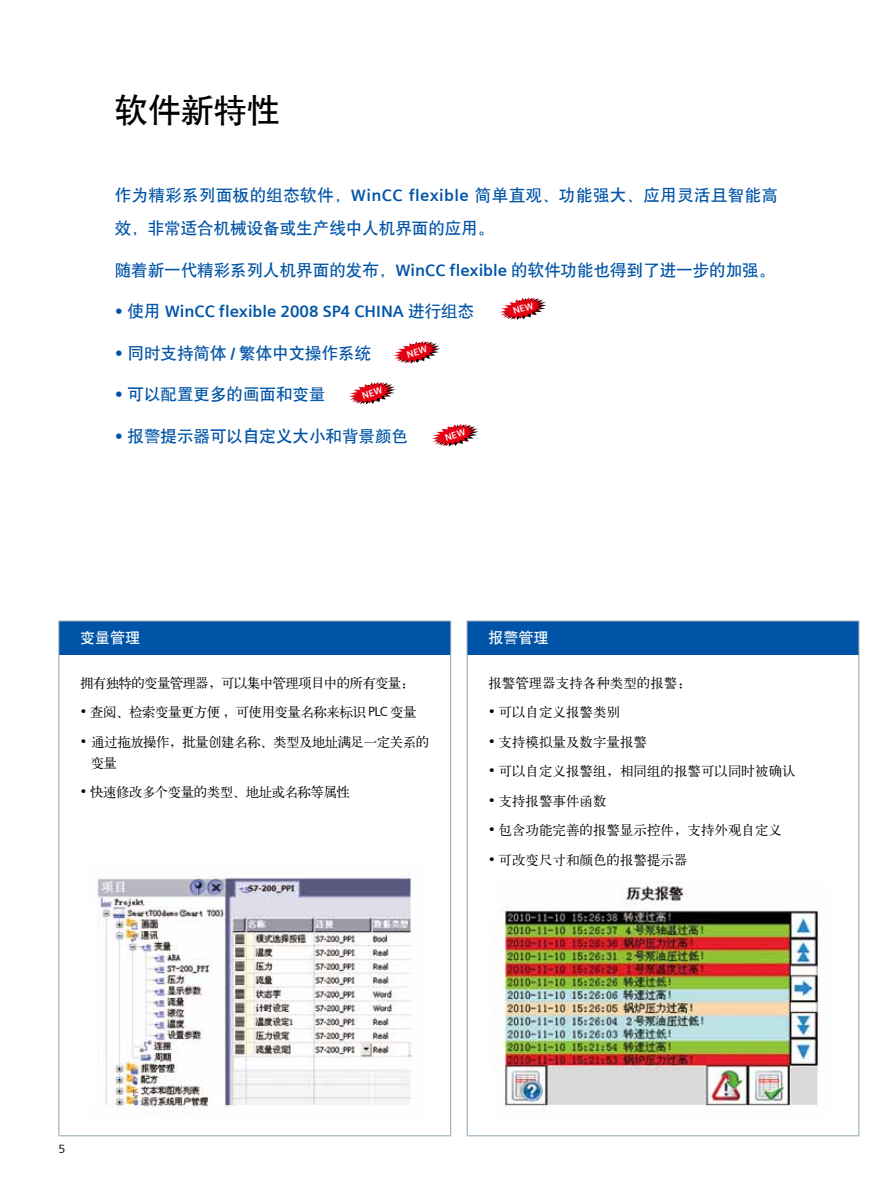
<style>
.page{position:relative;width:893px;height:1191px;background:#fff}
.page>*{position:absolute;margin:0;border:0;box-sizing:border-box;transform-origin:0 0}
.t1{font:33px "H Yb 1 gj";color:#000}
.t2{font:16.5px "H Yb 1 gj";color:#0054a7}
.t3{font:16.5px/33px "H Yb 1 gj";letter-spacing:.02em;color:#0054a7}
.t4{font:700 16.5px "Siemens Sans";color:#0054a7}
.t5{font:15px "H Yb 1 gj";color:#fff}
.t6{font:13.5px "H Ya 1 gj";color:#000}
.t7{font:13.5px/21px "H Ya 1 gj";letter-spacing:-.04em;color:#000}
.t8{font:13.5px "H Ya 1 gj";letter-spacing:-.05em;color:#000}
.t9{font:12px "Siemens Sans";color:#000}
.s1{font-family:"Siemens Sans";font-weight:700}
.s2{font-family:"H Yb 1 gj";font-weight:400}
.s3{font-family:"Siemens Sans"}
</style>
<div class="page">
<div style="left:59px;top:621px;width:392px;height:34px;background:#0054a7"></div>
<hr style="left:58px;top:620px;width:393px;height:1px;background:#8da5b2">
<hr style="left:450px;top:621px;width:1px;height:34px;background:#8da5b2">
<hr style="left:450px;top:655px;width:1px;height:480px;background:#8da5b2">
<hr style="left:58px;top:621px;width:1px;height:34px;background:#8da5b2">
<hr style="left:58px;top:655px;width:1px;height:480px;background:#8da5b2">
<hr style="left:58px;top:1135px;width:393px;height:1px;background:#8da5b2">
<img style="left:490px;top:882px;width:329px;height:225px">
<img style="left:97px;top:872px;width:315px;height:240px">
<div style="left:467px;top:621px;width:392px;height:34px;background:#0054a7"></div>
<hr style="left:467px;top:620px;width:392px;height:1px;background:#8da5b2">
<hr style="left:858px;top:621px;width:1px;height:34px;background:#8da5b2">
<hr style="left:858px;top:655px;width:1px;height:480px;background:#8da5b2">
<hr style="left:467px;top:621px;width:1px;height:34px;background:#8da5b2">
<hr style="left:467px;top:655px;width:1px;height:480px;background:#8da5b2">
<hr style="left:467px;top:1135px;width:392px;height:1px;background:#8da5b2">
<svg style="left:500px;top:297px;width:47px;height:23px"></svg>
<svg style="left:393px;top:341px;width:47px;height:23px"></svg>
<svg style="left:349px;top:382px;width:47px;height:22px"></svg>
<svg style="left:432px;top:424px;width:47px;height:22px"></svg>
<h1 class="t1" style="left:115px;top:93px;width:166px">软件新特性</h1>
<p class="t3" style="left:115px;top:179px;width:665px">作为精彩系列面板的组态软件，<span class="s1">WinCC flexible</span> 简单直观、功能强大、应用灵活且智能高效，非常适合机械设备或生产线中人机界面的应用。</p>
<p class="t2" style="left:115px;top:262px;width:662px">随着新一代精彩系列人机界面的发布，<span class="s1">WinCC flexible</span> 的软件功能也得到了进一步的加强。</p>
<p class="t4" style="left:115px;top:302px;width:361px">• <span class="s2">使用</span> WinCC flexible 2008 SP4 CHINA <span class="s2">进行组态</span></p>
<p class="t2" style="left:115px;top:345px;width:258px"><span class="s1">•</span> 同时支持简体 <span class="s1">/</span> 繁体中文操作系统</p>
<p class="t2" style="left:115px;top:386px;width:212px"><span class="s1">•</span> 可以配置更多的画面和变量</p>
<p class="t2" style="left:115px;top:428px;width:295px"><span class="s1">•</span> 报警提示器可以自定义大小和背景颜色</p>
<p class="t5" style="left:80px;top:630px;width:62px">变量管理</p>
<p class="t8" style="left:80px;top:676px;width:336px">拥有独特的变量管理器，可以集中管理项目中的所有变量：</p>
<p class="t7" style="left:80px;top:701px;width:338px"><span class="s3">•</span> 查阅、检索变量更方便，可使用变量名称来标识 <span class="s3">PLC</span> 变量</p>
<p class="t7" style="left:91px;top:731px;width:340px;text-indent:-11px"><span class="s3">•</span> 通过拖放操作，批量创建名称、类型及地址满足一定关系的变量</p>
<p class="t7" style="left:80px;top:781px;width:271px"><span class="s3">•</span> 快速修改多个变量的类型、地址或名称等属性</p>
<p class="t5" style="left:488px;top:630px;width:61px">报警管理</p>
<p class="t6" style="left:488px;top:676px;width:204px">报警管理器支持各种类型的报警：</p>
<p class="t6" style="left:488px;top:705px;width:133px"><span class="s3">•</span> 可以自定义报警类别</p>
<p class="t6" style="left:488px;top:735px;width:160px"><span class="s3">•</span> 支持模拟量及数字量报警</p>
<p class="t6" style="left:488px;top:764px;width:309px"><span class="s3">•</span> 可以自定义报警组，相同组的报警可以同时被确认</p>
<p class="t6" style="left:488px;top:794px;width:120px"><span class="s3">•</span> 支持报警事件函数</p>
<p class="t6" style="left:488px;top:823px;width:295px"><span class="s3">•</span> 包含功能完善的报警显示控件，支持外观自定义</p>
<p class="t6" style="left:488px;top:853px;width:201px"><span class="s3">•</span> 可改变尺寸和颜色的报警提示器</p>
<p class="t9" style="left:58px;top:1141px;width:8px">5</p>
</div>
